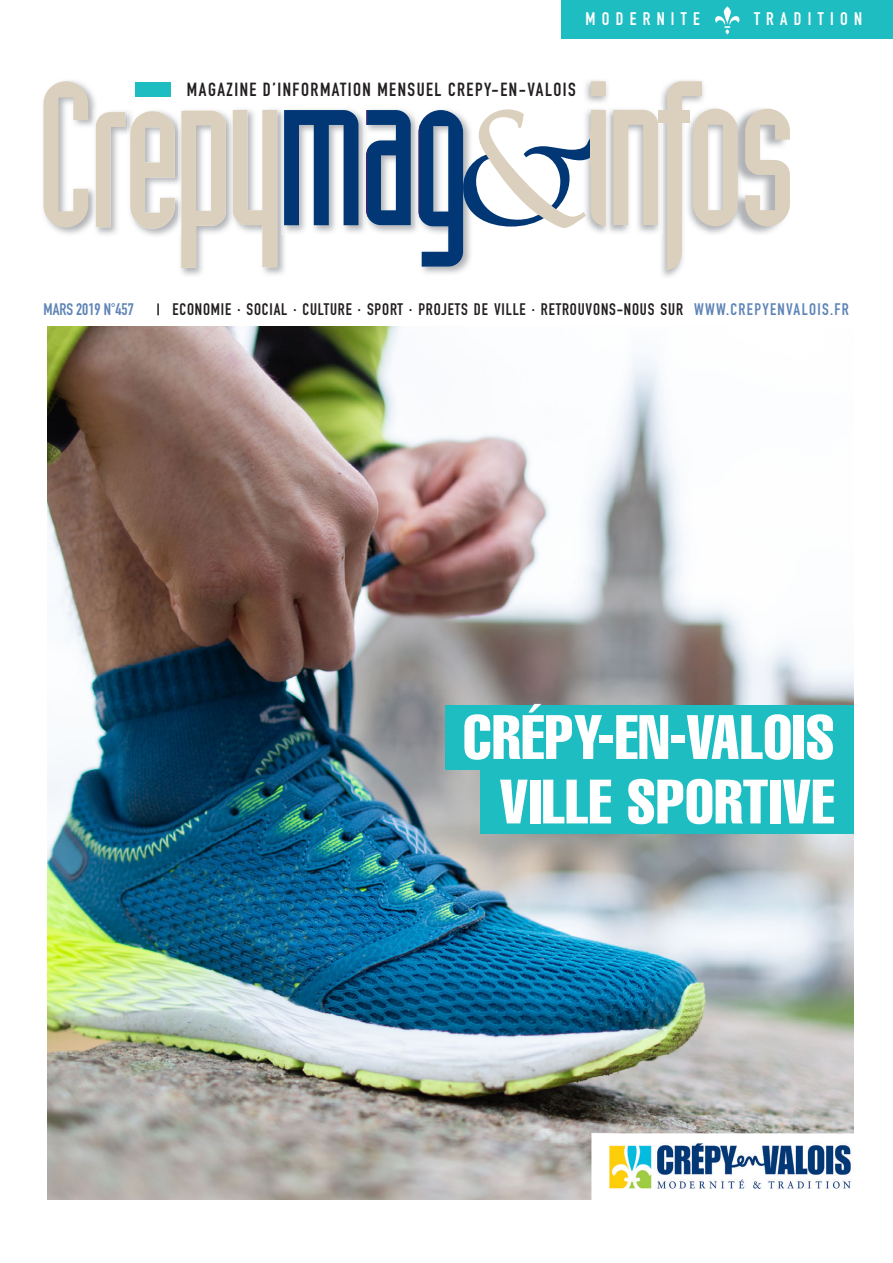
<style>
.page{position:relative;width:893px;height:1263px;background:#fff}
.page>*{position:absolute;margin:0;border:0;box-sizing:border-box;transform-origin:0 0}
.t1{font:extra-condensed 61.5px "Helvetica";letter-spacing:.01em;color:#fff}
.t2{font:18.75px "DIN Engschrift Std";letter-spacing:.08em;color:#231f20}
.t3{font:18px "DIN Engschrift Std";letter-spacing:.35em;color:#fff}
.t4{font:16.5px "DIN Engschrift Std";letter-spacing:.05em;color:#231f20}
.t5{font:16.5px "DIN Engschrift Std";color:#5f84b6}
.s1{color:#5f84b6}
</style>
<div class="page">
<img style="left:48px;top:326px;width:805px;height:874px">
<div style="left:446px;top:705px;width:408px;height:65px;background:#1ebdc1"></div>
<div style="left:480px;top:769px;width:374px;height:65px;background:#1ebdc1"></div>
<div style="left:562px;top:0;width:331px;height:38px;background:#1ebdc1"></div>
<div style="left:135px;top:82px;width:36px;height:15px;background:#1ebdc1"></div>
<img style="left:236px;top:109px;width:49px;height:166px">
<svg style="left:235px;top:110px;width:42px;height:157px"></svg>
<img style="left:606px;top:109px;width:53px;height:124px">
<img style="left:659px;top:80px;width:38px;height:197px">
<img style="left:738px;top:114px;width:4px;height:114px">
<svg style="left:613px;top:110px;width:45px;height:115px"></svg>
<svg style="left:667px;top:81px;width:71px;height:189px"></svg>
<svg style="left:745px;top:109px;width:45px;height:117px"></svg>
<img style="left:370px;top:109px;width:46px;height:124px">
<svg style="left:368px;top:110px;width:43px;height:115px;background:#416895"></svg>
<img style="left:281px;top:109px;width:82px;height:126px">
<img style="left:366px;top:110px;width:2px;height:108px">
<svg style="left:284px;top:110px;width:74px;height:115px"></svg>
<img style="left:180px;top:110px;width:50px;height:166px">
<img style="left:230px;top:110px;width:5px;height:113px">
<svg style="left:181px;top:111px;width:45px;height:157px"></svg>
<img style="left:98px;top:110px;width:86px;height:128px">
<img style="left:127px;top:110px;width:8px;height:127px">
<svg style="left:98px;top:111px;width:77px;height:118px"></svg>
<img style="left:43px;top:80px;width:55px;height:154px">
<svg style="left:44px;top:81px;width:44px;height:146px"></svg>
<div style="left:658px;top:110px;width:31px;height:12px;background:#dbd0be"></div>
<svg style="left:418px;top:81px;width:188px;height:186px"></svg>
<div style="left:591px;top:131px;width:14px;height:33px;background:#dbd0be"></div>
<svg style="left:715px;top:6px;width:25px;height:28px"></svg>
<svg style="left:591px;top:1133px;width:263px;height:67px"></svg>
<img style="left:604px;top:1140px;width:250px;height:52px">
<svg style="left:157px;top:303px;width:2px;height:12px"></svg>
<p class="t3" style="left:585px;top:8px;width:116px">MODERNITE</p>
<p class="t3" style="left:754px;top:8px;width:110px">TRADITION</p>
<p class="t2" style="left:187px;top:78px;width:390px">MAGAZINE D’INFORMATION MENSUEL CREPY-EN-VALOIS</p>
<p class="t5" style="left:43px;top:299px;width:92px">MARS 2019 N°457</p>
<p class="t4" style="left:173px;top:299px;width:678px">ECONOMIE · SOCIAL · CULTURE · SPORT · PROJETS DE VILLE · RETROUVONS-NOUS SUR <span class="s1">WWW.CREPYENVALOIS.FR</span></p>
<p class="t1" style="left:463px;top:698px;width:373px">CRÉPY-EN-VALOIS</p>
<p class="t1" style="left:500px;top:762px;width:336px">VILLE SPORTIVE</p>
</div>
